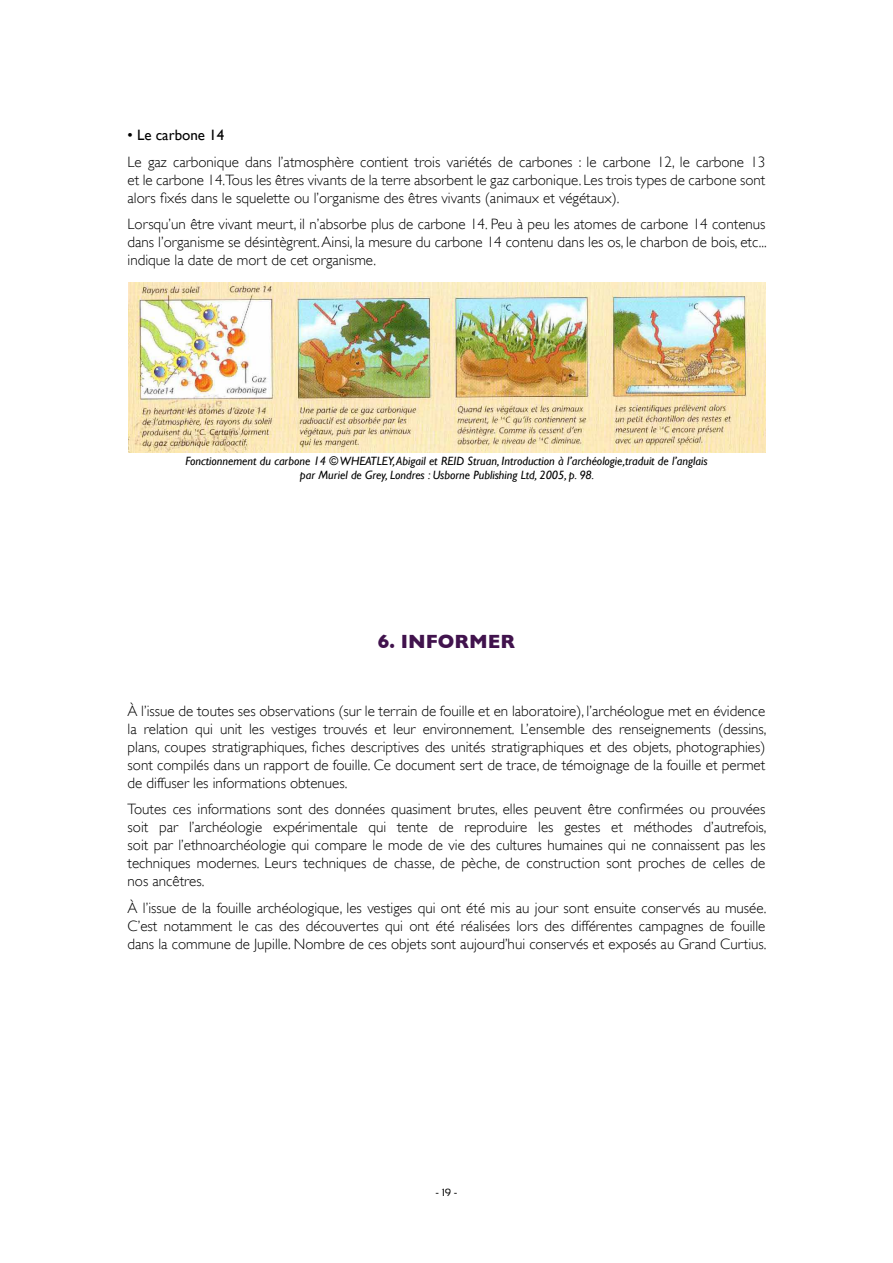
<style>
.page{position:relative;width:893px;height:1263px;background:#fff}
.page>*{position:absolute;margin:0;border:0;box-sizing:border-box;transform-origin:0 0}
.t1{font:700 19.5px "Gill Sans";color:#41134d}
.t2{font:300 15px/18px "Gill Sans";color:#000;text-align:justify}
.t3{font:15px "Gill Sans";color:#000}
.t4{font:italic 12px/13.5px "Gill Sans";color:#000;text-align:center}
.t5{font:10.5px "Sansation";color:#000}
</style>
<div class="page">
<img style="left:128px;top:283px;width:637px;height:169px">
<p class="t3" style="left:128px;top:126px;width:98px">• Le carbone 14</p>
<p class="t2" style="left:128px;top:153px;width:639px">Le gaz carbonique dans l’atmosphère contient trois variétés de carbones : le carbone 12, le carbone 13 et le carbone 14.Tous les êtres vivants de la terre absorbent le gaz carbonique. Les trois types de carbone sont alors fixés dans le squelette ou l’organisme des êtres vivants (animaux et végétaux).</p>
<p class="t2" style="left:128px;top:215px;width:641px">Lorsqu’un être vivant meurt, il n’absorbe plus de carbone 14. Peu à peu les atomes de carbone 14 contenus dans l’organisme se désintègrent. Ainsi, la mesure du carbone 14 contenu dans les os, le charbon de bois, etc... indique la date de mort de cet organisme.</p>
<p class="t4" style="left:185px;top:455px;width:524px">Fonctionnement du carbone 14 © WHEATLEY, Abigail et REID Struan, Introduction à l’archéologie,traduit de l’anglais par Muriel de Grey, Londres : Usborne Publishing Ltd, 2005, p. 98.</p>
<h1 class="t1" style="left:378px;top:630px;width:139px">6. INFORMER</h1>
<p class="t2" style="left:128px;top:702px;width:640px">à l’issue de toutes ses observations (sur le terrain de fouille et en laboratoire), l’archéologue met en évidence la relation qui unit les vestiges trouvés et leur environnement. L’ensemble des renseignements (dessins, plans, coupes stratigraphiques, fiches descriptives des unités stratigraphiques et des objets, photographies) sont compilés dans un rapport de fouille. Ce document sert de trace, de témoignage de la fouille et permet de diffuser les informations obtenues.</p>
<p class="t2" style="left:128px;top:800px;width:640px">Toutes ces informations sont des données quasiment brutes, elles peuvent être confirmées ou prouvées soit par l’archéologie expérimentale qui tente de reproduire les gestes et méthodes d’autrefois, soit par l’ethnoarchéologie qui compare le mode de vie des cultures humaines qui ne connaissent pas les techniques modernes. Leurs techniques de chasse, de pèche, de construction sont proches de celles de nos ancêtres.</p>
<p class="t2" style="left:128px;top:899px;width:641px">à l’issue de la fouille archéologique, les vestiges qui ont été mis au jour sont ensuite conservés au musée.<br>C’est notamment le cas des découvertes qui ont été réalisées lors des différentes campagnes de fouille dans la commune de Jupille. Nombre de ces objets sont aujourd’hui conservés et exposés au Grand Curtius.</p>
<p class="t5" style="left:436px;top:1187px;width:23px">- 19 -</p>
</div>
